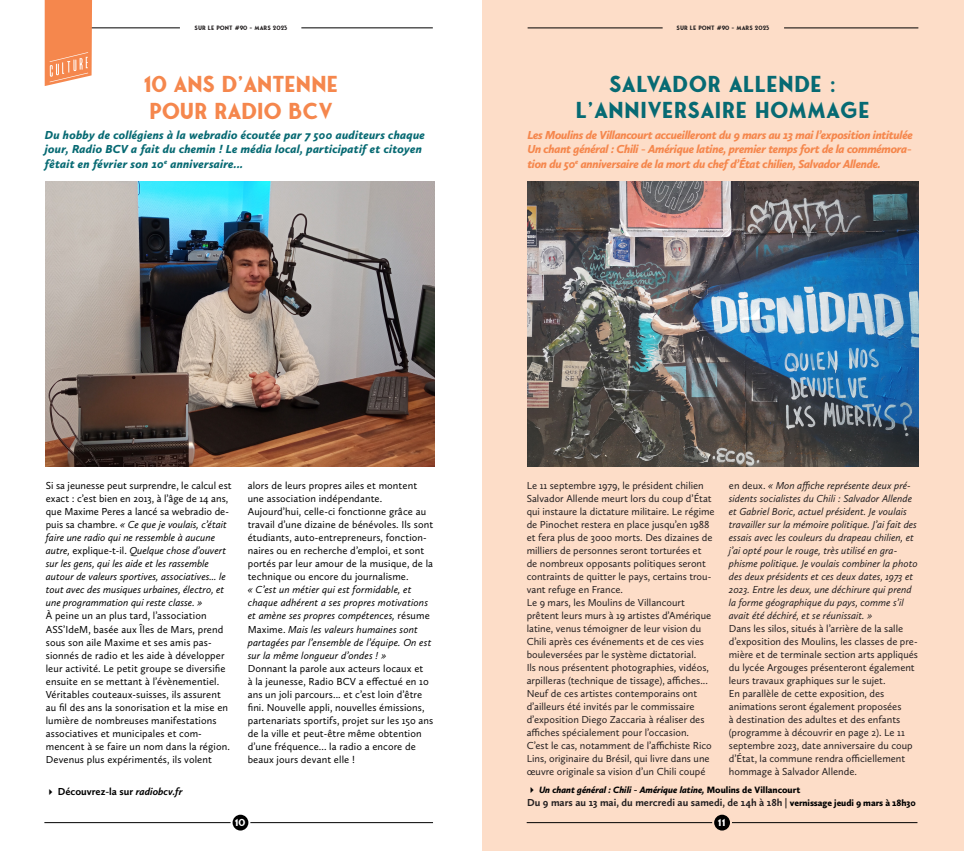
<style>
.page{position:relative;width:964px;height:851px;background:#fff}
.page>*{position:absolute;margin:0;border:0;box-sizing:border-box;transform-origin:0 0}
.t1{font:700 22px/26.4px "Fonseca";color:#076a73;text-align:center}
.t2{font:700 22px/26.4px "Fonseca";letter-spacing:-.025em;color:#f5874d}
.t3{font:italic 900 12px/14.4px "Calluna Sans";letter-spacing:-.02em;color:#f5874d;text-align:justify}
.t4{font:italic 900 12px/14.4px "Calluna Sans";letter-spacing:.02em;color:#076a73}
.t5{font:10.5px/13px "Calluna Sans";color:#231f20}
.t6{font:10.5px/13px "Calluna Sans";letter-spacing:.01em;color:#000}
.t7{font:italic 10.5px/13px "Calluna Sans";color:#000}
.t8{font:italic 10.5px/13px "Calluna Sans";color:#231f20}
.t9{font:700 10.5px "Calluna Sans";color:#231f20}
.t10{font:700 10.5px "Calluna Sans";color:#000}
.t11{font:700 9.7px "Fonseca";color:#fff}
.t12{font:italic 900 9.5px "Calluna Sans";color:#000}
.t13{font:700 6px "Fonseca";color:#231f20}
.s1{font-style:normal}
.s2{font-style:italic}
.s3{font-weight:900;font-size:9.5px;color:#000}
</style>
<div class="page">
<div style="left:482px;top:0;width:482px;height:850px;background:#fdddc8"></div>
<img style="left:46px;top:182px;width:388px;height:284px">
<hr style="left:50px;top:28px;width:130px;height:1px;background:#000">
<hr style="left:301px;top:28px;width:132px;height:1px;background:#000">
<svg style="left:45px;top:0;width:47px;height:86px;background:#f69460"></svg>
<hr style="left:44px;top:822px;width:389px;height:1px;background:#000">
<div style="left:232px;top:813px;width:17px;height:18px;background:#000;border-radius:50%"></div>
<div style="left:231px;top:812px;width:19px;height:20px;border:2px solid #fff;border-radius:50%"></div>
<hr style="left:527px;top:28px;width:136px;height:1px;background:#000">
<hr style="left:784px;top:28px;width:134px;height:1px;background:#000">
<hr style="left:527px;top:822px;width:390px;height:1px;background:#000">
<div style="left:713px;top:813px;width:18px;height:18px;background:#000;border-radius:50%"></div>
<div style="left:712px;top:812px;width:20px;height:20px;border:2px solid #fdddc8;border-radius:50%"></div>
<img style="left:527px;top:182px;width:391px;height:284px">
<p class="t13" style="left:195px;top:24px;width:94px">SUR LE PONT #90 - MARS 2023</p>
<p class="t2" style="left:143px;top:71px;width:196px">10 ANS D’ANTENNE<br>POUR RADIO BCV</p>
<p class="t4" style="left:45px;top:127px;width:381px">Du hobby de collégiens à la webradio écoutée par 7 500 auditeurs chaque jour, Radio BCV a fait du chemin ! Le média local, participatif et citoyen fêtait en février son 10<sup>e</sup> anniversaire...</p>
<p class="t13" style="left:676px;top:24px;width:94px">SUR LE PONT #90 - MARS 2023</p>
<p class="t1" style="left:575px;top:71px;width:296px">SALVADOR ALLENDE :<br>L’ANNIVERSAIRE HOMMAGE</p>
<p class="t3" style="left:527px;top:127px;width:387px">Les Moulins de Villancourt accueilleront du 9 mars au 13 mai l’exposition intitulée Un chant général : Chili - Amérique latine, premier temps fort de la commémora&shy;tion du 50<sup>e</sup> anniversaire de la mort du chef d’État chilien, Salvador Allende.</p>
<p class="t7" style="left:46px;top:479px;width:187px"><span class="s1">Si sa jeunesse peut surprendre, le calcul est exact : c’est bien en 2013, à l’âge de 14 ans, que Maxime Peres a lancé sa webradio de&shy;puis sa chambre.</span> « Ce que je voulais, c’était faire une radio qui ne ressemble à aucune autre, <span class="s1">explique-t-il.</span> Quelque chose d’ouvert sur les gens, qui les aide et les rassemble autour de valeurs sportives, associatives... le tout avec des musiques urbaines, électro, et une programmation qui reste classe. »</p>
<p class="t6" style="left:46px;top:609px;width:184px">À peine un an plus tard, l’association ASS’IdeM, basée aux Îles de Mars, prend sous son aile Maxime et ses amis pas&shy;sionnés de radio et les aide à développer leur activité. Le petit groupe se diversifie ensuite en se mettant à l’évènementiel.<br>Véritables couteaux-suisses, ils assurent au fil des ans la sonorisation et la mise en lumière de nombreuses manifestations</p>
<p class="t6" style="left:46px;top:726px;width:186px">associatives et municipales et com&shy;mencent à se faire un nom dans la région.<br>Devenus plus expérimentés, ils volent</p>
<p class="t10" style="left:46px;top:784px;width:138px">✔ Découvrez-la sur <span class="s2">radiobcv.fr</span></p>
<p class="t6" style="left:248px;top:479px;width:171px">alors de leurs propres ailes et montent une association indépendante.</p>
<p class="t6" style="left:248px;top:505px;width:187px">Aujourd’hui, celle-ci fonctionne grâce au travail d’une dizaine de bénévoles. Ils sont étudiants, auto-entrepreneurs, fonction&shy;naires ou en recherche d’emploi, et sont portés par leur amour de la musique, de la technique ou encore du journalisme.</p>
<p class="t7" style="left:248px;top:583px;width:185px">« C’est un métier qui est formidable, et chaque adhérent a ses propres motivations et amène ses propres compétences, <span class="s1">résume Maxime.</span> Mais les valeurs humaines sont partagées par l’ensemble de l’équipe. On est sur la même longueur d’ondes ! »</p>
<p class="t6" style="left:248px;top:661px;width:187px">Donnant la parole aux acteurs locaux et<br>à la jeunesse, Radio BCV a effectué en 10 ans un joli parcours... et c’est loin d’être fini. Nouvelle appli, nouvelles émissions, partenariats sportifs, projet sur les 150 ans de la ville et peut-être même obtention d’une fréquence... la radio a encore de beaux jours devant elle !</p>
<p class="t8" style="left:729px;top:478px;width:190px"><span class="s1">en deux.</span> « Mon affiche représente deux pré&shy;sidents socialistes du Chili : Salvador Allende et Gabriel Boric, actuel président. Je voulais travailler sur la mémoire politique. J’ai fait des essais avec les couleurs du drapeau chilien, et j’ai opté pour le rouge, très utilisé en gra&shy;phisme politique. Je voulais combiner la photo des deux présidents et ces deux dates, 1973 et 2023. Entre les deux, une déchirure qui prend la forme géographique du pays, comme s’il avait été déchiré, et se réunissait. »</p>
<p class="t5" style="left:729px;top:621px;width:191px">Dans les silos, situés à l’arrière de la salle d’exposition des Moulins, les classes de pre&shy;mière et de terminale section arts appliqués du lycée Argouges présenteront également leurs travaux graphiques sur le sujet.</p>
<p class="t5" style="left:729px;top:686px;width:185px">En parallèle de cette exposition, des animations seront également proposées<br>à destination des adultes et des enfants (programme à découvrir en page 2). Le 11 septembre 2023, date anniversaire du coup d’État, la commune rendra officiellement hommage à Salvador Allende.</p>
<p class="t12" style="left:527px;top:784px;width:275px">✔ Un chant général : Chili - Amérique latine, <span class="s1">Moulins de Villancourt</span></p>
<p class="t9" style="left:527px;top:795px;width:390px">Du 9 mars au 13 mai, du mercredi au samedi, de 14h à 18h | <span class="s3">vernissage jeudi 9 mars à 18h30</span></p>
<p class="t5" style="left:527px;top:478px;width:189px">Le 11 septembre 1979, le président chilien Salvador Allende meurt lors du coup d’État qui instaure la dictature militaire. Le régime de Pinochet restera en place jusqu’en 1988 et fera plus de 3000 morts. Des dizaines de milliers de personnes seront torturées et de nombreux opposants politiques seront contraints de quitter le pays, certains trou&shy;vant refuge en France.</p>
<p class="t5" style="left:527px;top:595px;width:186px">Le 9 mars, les Moulins de Villancourt prêtent leurs murs à 19 artistes d’Amérique latine, venus témoigner de leur vision du Chili après ces événements et de ces vies bouleversées par le système dictatorial.</p>
<p class="t5" style="left:527px;top:660px;width:184px">Ils nous présentent photographies, vidéos, arpilleras (technique de tissage), affiches...<br>Neuf de ces artistes contemporains ont d’ailleurs été invités par le commissaire d’exposition Diego Zaccaria à réaliser des affiches spécialement pour l’occasion.</p>
<p class="t5" style="left:527px;top:738px;width:187px">C’est le cas, notamment de l’affichiste Rico<br>Lins, originaire du Brésil, qui livre dans une œuvre originale sa vision d’un Chili coupé</p>
<p class="t11" style="left:235px;top:816px;width:12px">10</p>
<p class="t11" style="left:718px;top:816px;width:9px">11</p>
</div>
